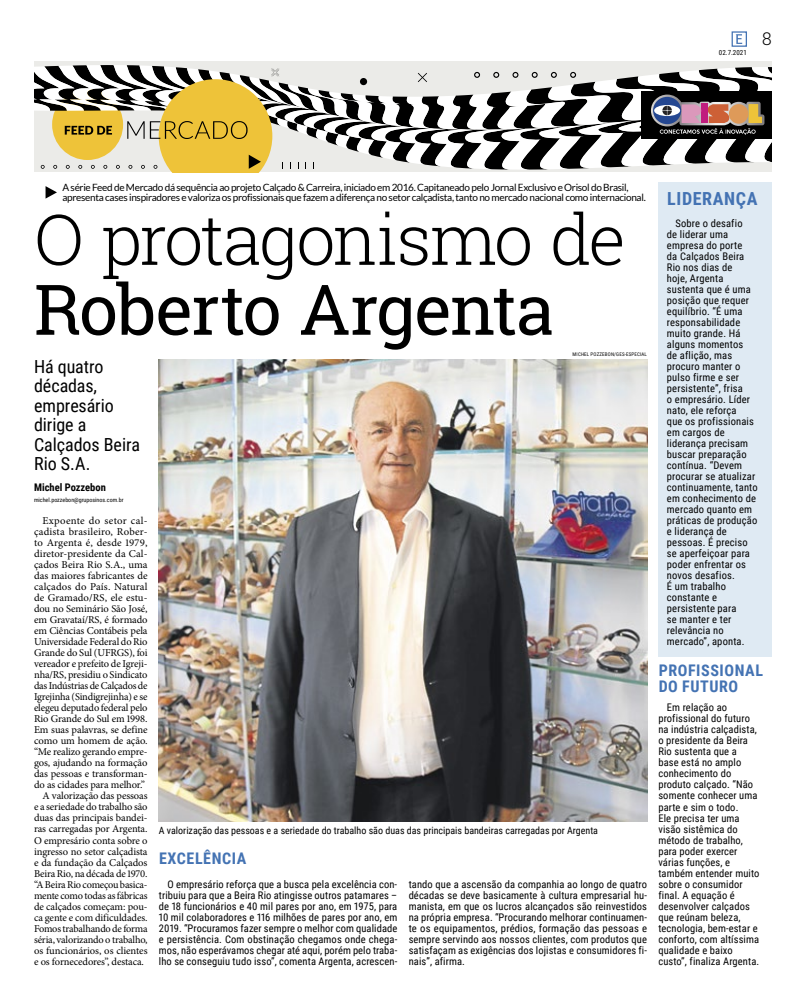
<style>
.page{position:relative;width:806px;height:993px;background:#fff}
.page>*{position:absolute;margin:0;border:0;box-sizing:border-box;transform-origin:0 0}
.t1{font:300 69.8px "Roboto Slab";letter-spacing:-.04em;color:#000}
.t2{font:69.8px "Roboto Slab";letter-spacing:-.025em;color:#000}
.t3{font:18px/19.5px "Roboto Condensed";letter-spacing:-.005em;color:#000}
.t4{font:700 18px "Roboto Condensed";letter-spacing:.035em;color:#4473b3}
.t5{font:300 17.5px "Roboto Slab";color:#000}
.t6{font:700 16px/15.9px "Roboto Condensed";letter-spacing:.035em;color:#4473b3}
.t7{font:10.5px/11px "Roboto Condensed";letter-spacing:.01em;color:#000}
.t8{font:10.5px "Minion Pro";letter-spacing:-.01em;color:#000}
.t9{font:10.5px "Minion Pro";letter-spacing:.015em;color:#000}
.t10{font:10.5px "Minion Pro";letter-spacing:.01em;color:#000}
.t11{font:10.5px "Minion Pro";letter-spacing:.02em;color:#000}
.t12{font:700 10.5px "Roboto Condensed";color:#000}
.t13{font:10px/10px "Lato";letter-spacing:-.03em;color:#000}
.t14{font:10px "Roboto Condensed";color:#000}
.t15{font:7px "Roboto Condensed";color:#000}
.t16{font:6px "Roboto Condensed";color:#000}
.t17{font:5px "Roboto Condensed";letter-spacing:.035em;color:#000}
</style>
<div class="page">
<svg style="left:735px;top:34px;width:6px;height:10px"></svg>
<div style="left:731px;top:31px;width:15px;height:16px;border:1px solid #4473b3"></div>
<img style="left:159px;top:359px;width:487px;height:462px">
<div style="left:658px;top:183px;width:113px;height:44px;background:#dfeaf3"></div>
<div style="left:658px;top:216px;width:113px;height:440px;background:#dfeaf3"></div>
<div style="left:34px;top:62px;width:737px;height:110px;background:#ebebe8"></div>
<svg style="left:34px;top:65px;width:737px;height:107px"></svg>
<svg style="left:45px;top:186px;width:12px;height:12px"></svg>
<p class="t15" style="left:718px;top:48px;width:29px">02.7.2021</p>
<h3 class="t5" style="left:761px;top:26px;width:11px">8</h3>
<p class="t13" style="left:62px;top:182px;width:584px">A série Feed de Mercado dá sequência ao projeto Calçado &amp; Carreira, iniciado em 2016. Capitaneado pelo Jornal Exclusivo e Orisol do Brasil, apresenta cases inspiradores e valoriza os profissionais que fazem a diferença no setor calçadista, tanto no mercado nacional como internacional.</p>
<h1 class="t1" style="left:34px;top:191px;width:593px">O protagonismo de</h1>
<h1 class="t2" style="left:34px;top:261px;width:521px">Roberto Argenta</h1>
<h2 class="t3" style="left:34px;top:355px;width:107px">Há quatro décadas, empresário dirige a<br>Calçados Beira<br>Rio S.A.</h2>
<p class="t17" style="left:572px;top:350px;width:76px">MICHEL POZZEBON/GES-ESPECIAL</p>
<p class="t12" style="left:34px;top:480px;width:73px">Michel Pozzebon</p>
<p class="t16" style="left:34px;top:495px;width:91px">michel.pozzebon@gruposinos.com.br</p>
<p class="t11" style="left:43px;top:513px;width:106px">Expoente do setor cal-</p>
<p class="t9" style="left:34px;top:524px;width:115px">çadista brasileiro, Rober-</p>
<p class="t9" style="left:34px;top:535px;width:115px">to Argenta é, desde 1979,</p>
<p class="t8" style="left:34px;top:546px;width:115px">diretor-presidente da Cal-</p>
<p class="t8" style="left:34px;top:557px;width:115px">çados Beira Rio S.A., uma</p>
<p class="t8" style="left:34px;top:568px;width:115px">das maiores fabricantes de</p>
<p class="t9" style="left:34px;top:579px;width:115px">calçados do País. Natural</p>
<p class="t10" style="left:34px;top:590px;width:115px">de Gramado/RS, ele estu-</p>
<p class="t8" style="left:34px;top:601px;width:115px">dou no Seminário São José,</p>
<p class="t8" style="left:34px;top:612px;width:115px">em Gravataí/RS, é formado</p>
<p class="t8" style="left:34px;top:623px;width:115px">em Ciências Contábeis pela</p>
<p class="t8" style="left:34px;top:634px;width:115px">Universidade Federal do Rio</p>
<p class="t8" style="left:34px;top:645px;width:115px">Grande do Sul (UFRGS), foi</p>
<p class="t8" style="left:34px;top:656px;width:115px">vereador e prefeito de Igreji-</p>
<p class="t8" style="left:34px;top:667px;width:115px">nha/RS, presidiu o Sindicato</p>
<p class="t8" style="left:34px;top:678px;width:115px">das Indústrias de Calçados de</p>
<p class="t8" style="left:34px;top:689px;width:115px">Igrejinha (Sindigrejinha) e se</p>
<p class="t8" style="left:34px;top:700px;width:115px">elegeu deputado federal pelo</p>
<p class="t8" style="left:34px;top:711px;width:115px">Rio Grande do Sul em 1998.</p>
<p class="t8" style="left:34px;top:722px;width:115px">Em suas palavras, se define</p>
<p class="t8" style="left:34px;top:733px;width:115px">como um homem de ação.</p>
<p class="t8" style="left:34px;top:744px;width:115px">“Me realizo gerando empre-</p>
<p class="t8" style="left:34px;top:755px;width:115px">gos, ajudando na formação</p>
<p class="t8" style="left:34px;top:766px;width:115px">das pessoas e transforman-</p>
<p class="t8" style="left:34px;top:777px;width:112px">do as cidades para melhor.”</p>
<p class="t8" style="left:43px;top:788px;width:106px">A valorização das pessoas</p>
<p class="t8" style="left:34px;top:799px;width:115px">e a seriedade do trabalho são</p>
<p class="t8" style="left:34px;top:810px;width:115px">duas das principais bandei-</p>
<p class="t8" style="left:34px;top:821px;width:115px">ras carregadas por Argenta.</p>
<p class="t8" style="left:34px;top:832px;width:115px">O empresário conta sobre o</p>
<p class="t8" style="left:34px;top:843px;width:115px">ingresso no setor calçadista</p>
<p class="t8" style="left:34px;top:854px;width:115px">e da fundação da Calçados</p>
<p class="t8" style="left:34px;top:865px;width:115px">Beira Rio, na década de 1970.</p>
<p class="t8" style="left:34px;top:876px;width:115px">“A Beira Rio começou basica-</p>
<p class="t8" style="left:34px;top:887px;width:115px">mente como todas as fábricas</p>
<p class="t8" style="left:34px;top:898px;width:115px">de calçados começam: pou-</p>
<p class="t8" style="left:34px;top:909px;width:115px">ca gente e com dificuldades.</p>
<p class="t8" style="left:34px;top:920px;width:115px">Fomos trabalhando de forma</p>
<p class="t8" style="left:34px;top:931px;width:115px">séria, valorizando o trabalho,</p>
<p class="t8" style="left:34px;top:942px;width:115px">os funcionários, os clientes</p>
<p class="t8" style="left:34px;top:953px;width:111px">e os fornecedores”, destaca.</p>
<p class="t14" style="left:159px;top:823px;width:440px">A valorização das pessoas e a seriedade do trabalho são duas das principais bandeiras carregadas por Argenta</p>
<h3 class="t6" style="left:159px;top:849px;width:89px">EXCELÊNCIA</h3>
<p class="t7" style="left:159px;top:877px;width:240px;text-align:justify;text-indent:9px">O empresário reforça que a busca pela excelência con&shy;tribuiu para que a Beira Rio atingisse outros patamares – de 18 funcionários e 40 mil pares por ano, em 1975, para 10 mil colaboradores e 116 milhões de pares por ano, em 2019. “Procuramos fazer sempre o melhor com qualidade e persistência. Com obstinação chegamos onde chega&shy;mos, não esperávamos chegar até aqui, porém pelo traba&shy;lho se conseguiu tudo isso”, comenta Argenta, acrescen-</p>
<p class="t7" style="left:408px;top:877px;width:240px;text-align:justify">tando que a ascensão da companhia ao longo de quatro décadas se deve basicamente à cultura empresarial hu&shy;manista, em que os lucros alcançados são reinvestidos na própria empresa. “Procurando melhorar continuamen&shy;te os equipamentos, prédios, formação das pessoas e sempre servindo aos nossos clientes, com produtos que satisfaçam as exigências dos lojistas e consumidores fi&shy;nais”, afirma.</p>
<h2 class="t4" style="left:666px;top:186px;width:92px">LIDERANÇA</h2>
<p class="t7" style="left:666px;top:217px;width:92px;text-indent:9px">Sobre o desafio<br>de liderar uma empresa do porte<br>da Calçados Beira<br>Rio nos dias de<br>hoje, Argenta sustenta que é uma posição que requer equilíbrio. “É uma responsabilidade muito grande. Há alguns momentos<br>de aflição, mas procuro manter o pulso firme e ser persistente”, frisa<br>o empresário. Líder nato, ele reforça<br>que os profissionais em cargos de liderança precisam buscar preparação contínua. “Devem procurar se atualizar continuamente, tanto em conhecimento de mercado quanto em práticas de produção e liderança de pessoas. É preciso se aperfeiçoar para poder enfrentar os novos desafios.<br>É um trabalho constante e persistente para<br>se manter e ter relevância no mercado”, aponta.</p>
<h3 class="t6" style="left:658px;top:662px;width:106px">PROFISSIONAL<br>DO FUTURO</h3>
<p class="t7" style="left:658px;top:701px;width:102px;text-indent:9px">Em relação ao profissional do futuro na indústria calçadista, o presidente da Beira<br>Rio sustenta que a base está no amplo conhecimento do produto calçado. “Não somente conhecer uma parte e sim o todo.<br>Ele precisa ter uma visão sistêmica do método de trabalho, para poder exercer várias funções, e também entender muito sobre o consumidor final. A equação é desenvolver calçados que reúnam beleza, tecnologia, bem-estar e conforto, com altíssima qualidade e baixo custo”, finaliza Argenta.</p>
</div>
